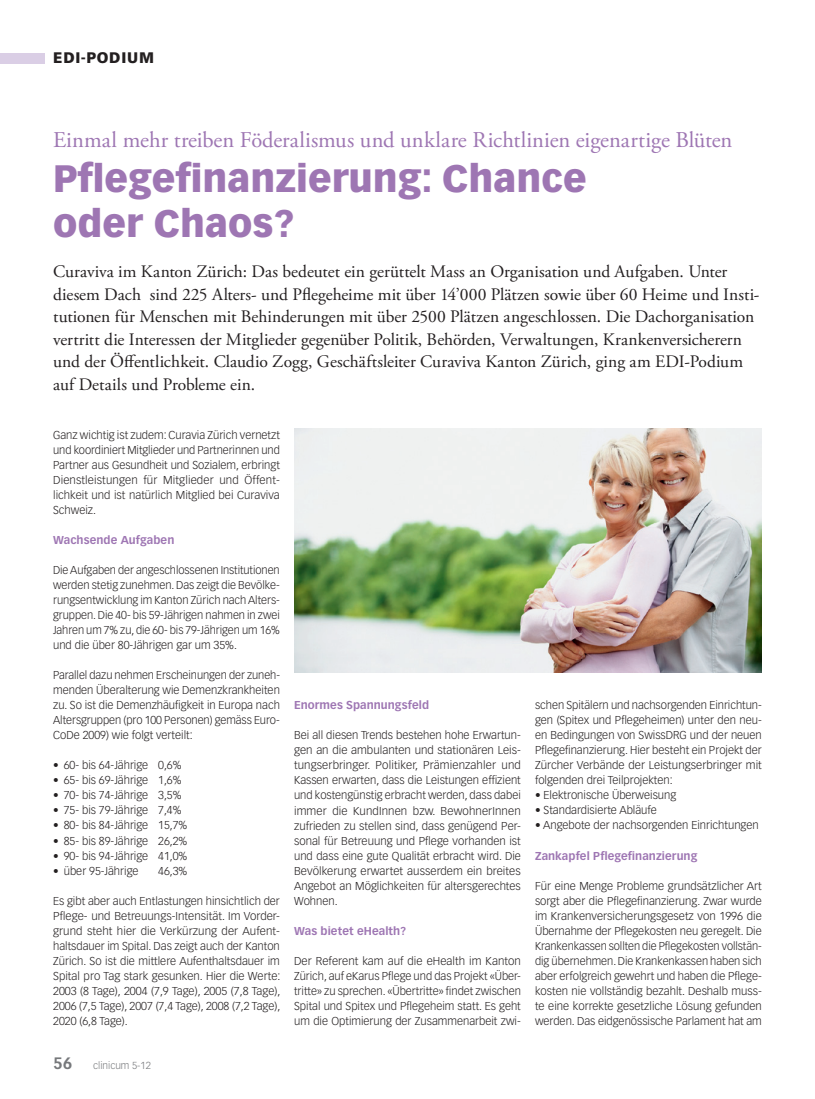
<style>
.page{position:relative;width:815px;height:1099px;background:#fff}
.page>*{position:absolute;margin:0;border:0;box-sizing:border-box;transform-origin:0 0}
.t1{font:900 37.5px/45px "Vectora LT Std";color:#9e76b3}
.t2{font:22.5px "Adobe Garamond Pro";color:#9e76b3}
.t3{font:17.5px/22.5px "Adobe Garamond Pro";color:#231f20}
.t4{font:900 15px "Vectora LT Std";letter-spacing:.05em;color:#231f20}
.t5{font:300 11.25px/15px "Vectora LT Std";color:#231f20;text-align:justify}
.t6{font:700 11.25px "Vectora LT Std";letter-spacing:.005em;color:#9e76b3}
.t7{font:300 10px "Vectora LH";color:#76787b}
.s1{font-weight:700;font-size:16.25px}
</style>
<div class="page">
<div style="left:0;top:53px;width:45px;height:10px;background:#dacee5"></div>
<img style="left:294px;top:429px;width:468px;height:243px">
<h3 class="t4" style="left:53px;top:49px;width:102px">EDI-PODIUM</h3>
<h2 class="t2" style="left:53px;top:126px;width:681px">Einmal mehr treiben Föderalismus und unklare Richtlinien eigenartige Blüten</h2>
<h1 class="t1" style="left:53px;top:155px;width:535px">Pflegefinanzierung: Chance oder Chaos?</h1>
<p class="t3" style="left:53px;top:261px;width:708px">Curaviva im Kanton Zürich: Das bedeutet ein gerüttelt Mass an Organisation und Aufgaben. Unter diesem Dach sind 225 Alters- und Pflegeheime mit über 14’000 Plätzen sowie über 60 Heime und Insti&shy;tutionen für Menschen mit Behinderungen mit über 2500 Plätzen angeschlossen. Die Dachorganisation vertritt die Interessen der Mitglieder gegenüber Politik, Behörden, Verwaltungen, Krankenversicherern und der Öffentlichkeit. Claudio Zogg, Geschäftsleiter Curaviva Kanton Zürich, ging am EDI-Podium auf Details und Probleme ein.</p>
<p class="t5" style="left:53px;top:428px;width:228px">Ganz wichtig ist zudem: Curavia Zürich vernetzt und koordiniert Mitglieder und Partnerinnen und Partner aus Gesundheit und Sozialem, erbringt Dienstleistungen für Mitglieder und Öffent&shy;lichkeit und ist natürlich Mitglied bei Curaviva Schweiz.</p>
<p class="t6" style="left:53px;top:533px;width:123px">Wachsende Aufgaben</p>
<p class="t5" style="left:53px;top:563px;width:228px">Die Aufgaben der angeschlossenen Institutionen werden stetig zunehmen. Das zeigt die Bevölke&shy;rungsentwicklung im Kanton Zürich nach Alters&shy;gruppen. Die 40- bis 59-Jährigen nahmen in zwei Jahren um 7% zu, die 60- bis 79-Jährigen um 16% und die über 80-Jährigen gar um 35%.</p>
<p class="t5" style="left:53px;top:668px;width:228px">Parallel dazu nehmen Erscheinungen der zuneh&shy;menden Überalterung wie Demenzkrankheiten zu. So ist die Demenzhäufigkeit in Europa nach Altersgruppen (pro 100 Personen) gemäss Euro-CoDe 2009) wie folgt verteilt:</p>
<p class="t5" style="left:53px;top:758px;width:130px">• 60- bis 64-Jährige 0,6%</p>
<p class="t5" style="left:53px;top:773px;width:130px">• 65- bis 69-Jährige 1,6%</p>
<p class="t5" style="left:53px;top:788px;width:130px">• 70- bis 74-Jährige 3,5%</p>
<p class="t5" style="left:53px;top:803px;width:130px">• 75- bis 79-Jährige 7,4%</p>
<p class="t5" style="left:53px;top:818px;width:136px">• 80- bis 84-Jährige 15,7%</p>
<p class="t5" style="left:53px;top:833px;width:136px">• 85- bis 89-Jährige 26,2%</p>
<p class="t5" style="left:53px;top:848px;width:136px">• 90- bis 94-Jährige 41,0%</p>
<p class="t5" style="left:53px;top:863px;width:87px">• über 95-Jährige</p>
<p class="t5" style="left:158px;top:863px;width:31px">46,3%</p>
<p class="t5" style="left:53px;top:893px;width:229px">Es gibt aber auch Entlastungen hinsichtlich der Pflege- und Betreuungs-Intensität. Im Vorder&shy;grund steht hier die Verkürzung der Aufent&shy;haltsdauer im Spital. Das zeigt auch der Kanton Zürich. So ist die mittlere Aufenthaltsdauer im Spital pro Tag stark gesunken. Hier die Werte:<br>2003 (8 Tage), 2004 (7,9 Tage), 2005 (7,8 Tage), 2006 (7,5 Tage), 2007 (7,4 Tage), 2008 (7,2 Tage), 2020 (6,8 Tage).</p>
<p class="t7" style="left:53px;top:1059px;width:99px"><span class="s1">56</span> clinicum 5-12</p>
<p class="t6" style="left:294px;top:698px;width:137px">Enormes Spannungsfeld</p>
<p class="t5" style="left:294px;top:728px;width:228px">Bei all diesen Trends bestehen hohe Erwartun&shy;gen an die ambulanten und stationären Leis&shy;tungserbringer. Politiker, Prämienzahler und Kassen erwarten, dass die Leistungen effizient und kostengünstig erbracht werden, dass dabei immer die KundInnen bzw. BewohnerInnen zufrieden zu stellen sind, dass genügend Per&shy;sonal für Betreuung und Pflege vorhanden ist und dass eine gute Qualität erbracht wird. Die Bevölkerung erwartet ausserdem ein breites Angebot an Möglichkeiten für altersgerechtes Wohnen.</p>
<p class="t6" style="left:294px;top:923px;width:114px">Was bietet eHealth?</p>
<p class="t5" style="left:294px;top:953px;width:228px">Der Referent kam auf die eHealth im Kanton Zürich, auf eKarus Pflege und das Projekt «Über&shy;tritte» zu sprechen. «Übertritte» findet zwischen Spital und Spitex und Pflegeheim statt. Es geht um die Optimierung der Zusammenarbeit zwi-</p>
<p class="t5" style="left:535px;top:698px;width:228px">schen Spitälern und nachsorgenden Einrichtun&shy;gen (Spitex und Pflegeheimen) unter den neu&shy;en Bedingungen von SwissDRG und der neuen Pflegefinanzierung. Hier besteht ein Projekt der Zürcher Verbände der Leistungserbringer mit folgenden drei Teilprojekten:</p>
<p class="t5" style="left:535px;top:788px;width:143px">• Elektronische Überweisung</p>
<p class="t5" style="left:535px;top:803px;width:123px">• Standardisierte Abläufe</p>
<p class="t5" style="left:535px;top:818px;width:225px">• Angebote der nachsorgenden Einrichtungen</p>
<p class="t6" style="left:535px;top:848px;width:164px">Zankapfel Pflegefinanzierung</p>
<p class="t5" style="left:535px;top:878px;width:228px">Für eine Menge Probleme grundsätzlicher Art sorgt aber die Pflegefinanzierung. Zwar wurde im Krankenversicherungsgesetz von 1996 die Übernahme der Pflegekosten neu geregelt. Die Krankenkassen sollten die Pflegekosten vollstän&shy;dig übernehmen. Die Krankenkassen haben sich aber erfolgreich gewehrt und haben die Pflege&shy;kosten nie vollständig bezahlt. Deshalb muss&shy;te eine korrekte gesetzliche Lösung gefunden werden. Das eidgenössische Parlament hat am</p>
</div>
